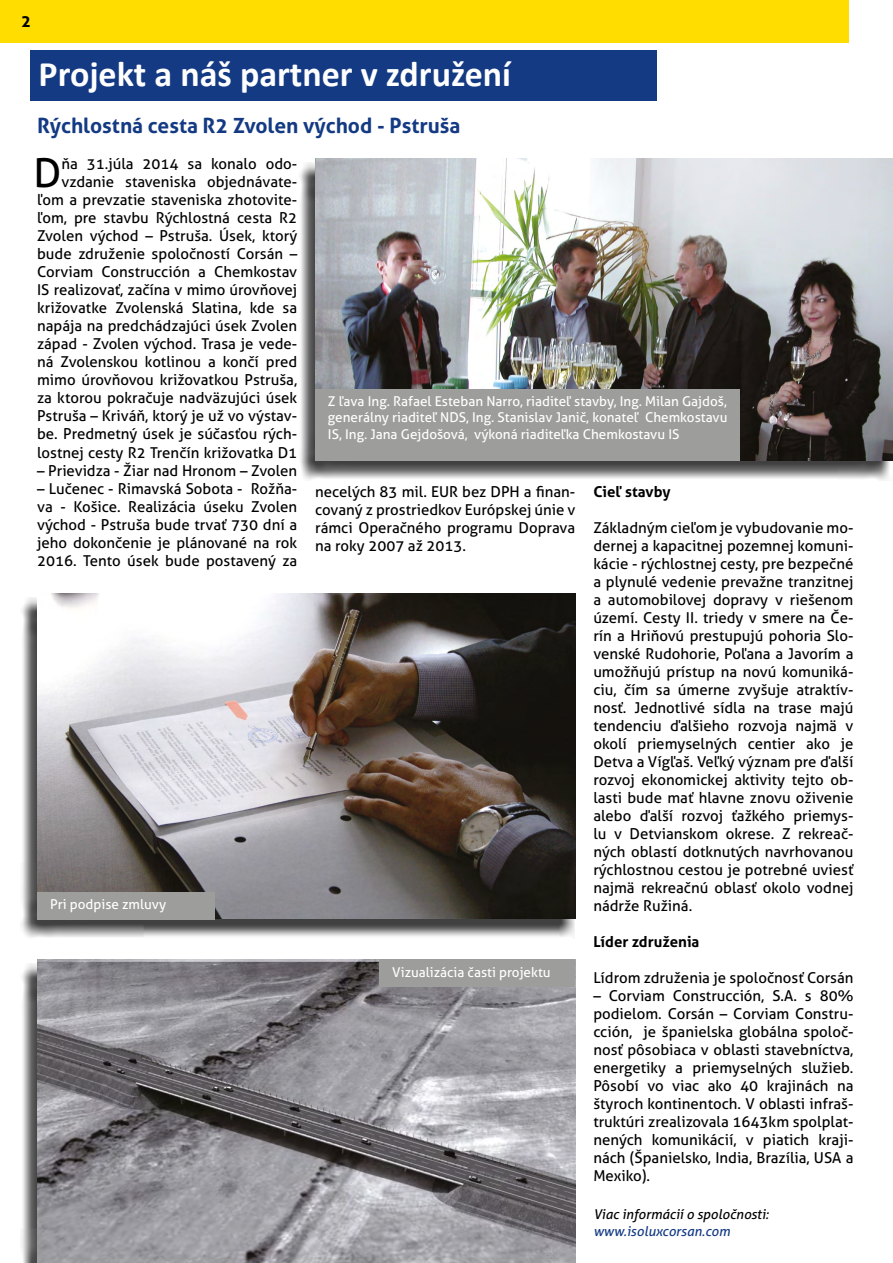
<style>
.page{position:relative;width:893px;height:1263px;background:#fff}
.page>*{position:absolute;margin:0;border:0;box-sizing:border-box;transform-origin:0 0}
.t1{font:39.9px "Aller";color:#000}
.t2{font:700 36px "Calibri";color:#fff}
.t3{font:700 21px "Aller";color:#143a84}
.t4{font:700 16.5px "Aller";color:#000}
.t5{font:15px/18px "Aller";color:#000;text-align:justify}
.t6{font:700 15px "Aller";color:#000}
.t7{font:13.5px/16.2px "Aller";color:#fff;text-align:justify}
.t8{font:italic 13.5px "Aller";color:#000}
.t9{font:italic 13.5px "Aller";color:#143a84}
</style>
<div class="page">
<div style="left:0;top:0;width:848px;height:42px;background:#fd0"></div>
<div style="left:30px;top:50px;width:627px;height:50px;background:#143a84"></div>
<hr style="left:892px;top:0;width:1px;height:42px;background:#143a84">
<div style="left:20px;top:598px;width:555px;height:341px;background:#000;opacity:.75"></div>
<img style="left:37px;top:594px;width:538px;height:325px">
<div style="left:37px;top:892px;width:178px;height:27px;background:#9d9d9c"></div>
<div style="left:298px;top:162px;width:594px;height:319px;background:#000;opacity:.75"></div>
<img style="left:315px;top:158px;width:578px;height:302px">
<div style="left:315px;top:389px;width:424px;height:71px;background:#9d9d9c"></div>
<div style="left:20px;top:964px;width:555px;height:299px;background:#000;opacity:.75"></div>
<img style="left:37px;top:959px;width:538px;height:304px">
<div style="left:379px;top:960px;width:196px;height:27px;background:#9d9d9c"></div>
<p class="t4" style="left:21px;top:11px;width:11px">2</p>
<h2 class="t2" style="left:39px;top:48px;width:474px">Projekt a náš partner v združení</h2>
<h3 class="t3" style="left:37px;top:113px;width:425px">Rýchlostná cesta R2 Zvolen východ - Pstruša</h3>
<h1 class="t1" style="left:34px;top:149px;width:29px">D</h1>
<p class="t5" style="left:37px;top:155px;width:262px;text-align:right">ňa 31.júla 2014 sa konalo odo&shy;vzdanie staveniska objednávate&shy;ľom a prevzatie staveniska zhotovite&shy;ľom, pre stavbu Rýchlostná cesta R2<br>Zvolen východ – Pstruša. Úsek, ktorý bude združenie spoločností Corsán – Corviam Construcción a Chemkostav IS realizovať, začína v mimo úrovňovej križovatke Zvolenská Slatina, kde sa napája na predchádzajúci úsek Zvolen západ - Zvolen východ. Trasa je vede&shy;ná Zvolenskou kotlinou a končí pred mimo úrovňovou križovatkou Pstruša, za ktorou pokračuje nadväzujúci úsek Pstruša – Kriváň, ktorý je už vo výstav&shy;be. Predmetný úsek je súčasťou rých&shy;lostnej cesty R2 Trenčín križovatka D1</p>
<p class="t5" style="left:37px;top:461px;width:262px">– Prievidza - Žiar nad Hronom – Zvolen</p>
<p class="t5" style="left:37px;top:479px;width:262px">– Lučenec - Rimavská Sobota - Rožňa&shy;va - Košice. Realizácia úseku Zvolen východ - Pstruša bude trvať 730 dní a jeho dokončenie je plánované na rok 2016. Tento úsek bude postavený za</p>
<p class="t5" style="left:315px;top:482px;width:262px">necelých 83 mil. EUR bez DPH a finan&shy;covaný z prostriedkov Európskej únie v rámci Operačného programu Doprava na roky 2007 až 2013.</p>
<p class="t6" style="left:593px;top:482px;width:79px">Cieľ stavby</p>
<p class="t7" style="left:328px;top:393px;width:401px">Z ľava Ing. Rafael Esteban Narro, riaditeľ stavby, Ing. Milan Gajdoš, generálny riaditeľ NDS, Ing. Stanislav Janič, konateľ Chemkostavu IS, Ing. Jana Gejdošová, výkoná riaditeľka Chemkostavu IS</p>
<p class="t5" style="left:593px;top:518px;width:262px">Základným cieľom je vybudovanie mo&shy;dernej a kapacitnej pozemnej komuni&shy;kácie - rýchlostnej cesty, pre bezpečné a plynulé vedenie prevažne tranzitnej a automobilovej dopravy v riešenom území. Cesty II. triedy v smere na Če&shy;rín a Hriňovú prestupujú pohoria Slo&shy;venské Rudohorie, Poľana a Javorím a umožňujú prístup na novú komuniká&shy;ciu, čím sa úmerne zvyšuje atraktív&shy;nosť. Jednotlivé sídla na trase majú tendenciu ďalšieho rozvoja najmä v okolí priemyselných centier ako je Detva a Vígľaš. Veľký význam pre ďalší rozvoj ekonomickej aktivity tejto ob&shy;lasti bude mať hlavne znovu oživenie alebo ďalší rozvoj ťažkého priemys&shy;lu v Detvianskom okrese. Z rekreač&shy;ných oblastí dotknutých navrhovanou rýchlostnou cestou je potrebné uviesť najmä rekreačnú oblasť okolo vodnej nádrže Ružiná.</p>
<p class="t6" style="left:593px;top:932px;width:108px">Líder združenia</p>
<p class="t5" style="left:593px;top:968px;width:262px">Lídrom združenia je spoločnosť Corsán</p>
<p class="t5" style="left:593px;top:986px;width:262px">– Corviam Construcción, S.A. s 80% podielom. Corsán – Corviam Constru&shy;cción, je španielska globálna spoloč&shy;nosť pôsobiaca v oblasti stavebníctva, energetiky a priemyselných služieb.<br>Pôsobí vo viac ako 40 krajinách na štyroch kontinentoch. V oblasti infraš&shy;truktúri zrealizovala 1643km spolplat&shy;nených komunikácií, v piatich kraji&shy;nách (Španielsko, India, Brazília, USA a Mexiko).</p>
<p class="t7" style="left:50px;top:896px;width:118px">Pri podpise zmluvy</p>
<p class="t7" style="left:392px;top:964px;width:160px">Vizualizácia časti projektu</p>
<p class="t8" style="left:593px;top:1206px;width:177px">Viac informácií o spoločnosti:</p>
<p class="t9" style="left:593px;top:1222px;width:138px">www.isoluxcorsan.com</p>
</div>
